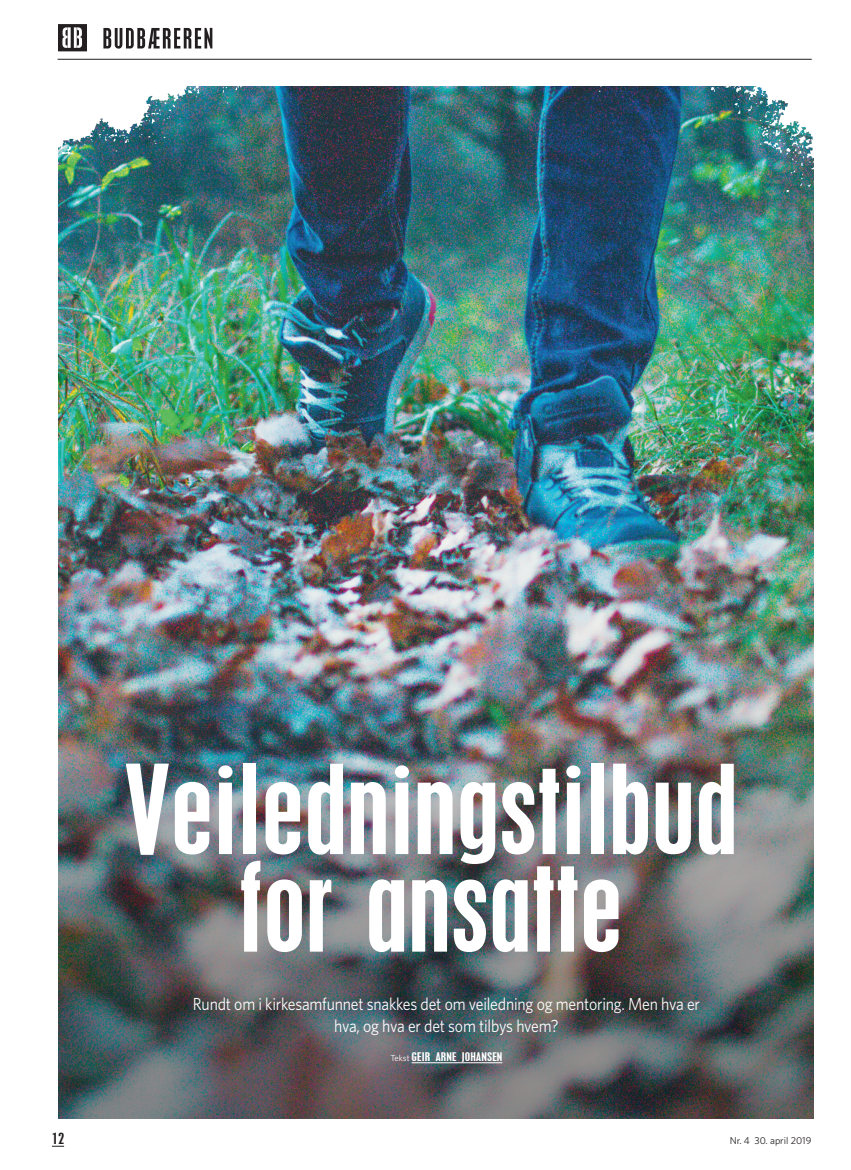
<style>
.page{position:relative;width:851px;height:1170px;background:#fff}
.page>*{position:absolute;margin:0;border:0;box-sizing:border-box;transform-origin:0 0}
.t1{font:condensed 110px/97.5px "Mt Placard";color:#fff;text-align:center;scale:1.1 1}
.t2{font:17.5px/21.2px "Whitney";letter-spacing:-.015em;color:#fff;text-align:center;scale:.9 1}
.t3{font:condensed 13.75px "Mt Placard";color:#231f20;scale:1.25 1}
.t4{font:condensed 10.62px "Mt Placard";letter-spacing:.02em;color:#fff;scale:1.3 1}
.t5{font:10px "Whitney";color:#231f20}
.s1{font-family:"Whitney";font-stretch:normal;font-size:8.75px}
</style>
<div class="page">
<hr style="left:58px;top:59px;width:753px;height:1px;background:#231f20">
<img style="left:58px;top:24px;width:28px;height:28px">
<img style="left:103px;top:27px;width:110px;height:22px">
<img style="left:58px;top:87px;width:755px;height:1031px">
<hr style="left:411px;top:1062px;width:91px;height:1px;background:#fff">
<svg style="left:52px;top:1145px;width:12px;height:1px"></svg>
<img style="left:720px;top:86px;width:94px;height:87px">
<h1 class="t1" style="left:123px;top:767px;width:559px">Veiledningstilbud for ansatte</h1>
<p class="t2" style="left:193px;top:995px;width:565px">Rundt om i kirkesamfunnet snakkes det om veiledning og mentoring. Men hva er hva, og hva er det som tilbys hvem?</p>
<p class="t4" style="left:390px;top:1051px;width:87px"><span class="s1">Tekst</span> GEIR ARNE JOHANSEN</p>
<p class="t3" style="left:52px;top:1131px;width:11px">12</p>
<p class="t5" style="left:729px;top:1136px;width:83px">Nr. 4 30. april 2019</p>
</div>
